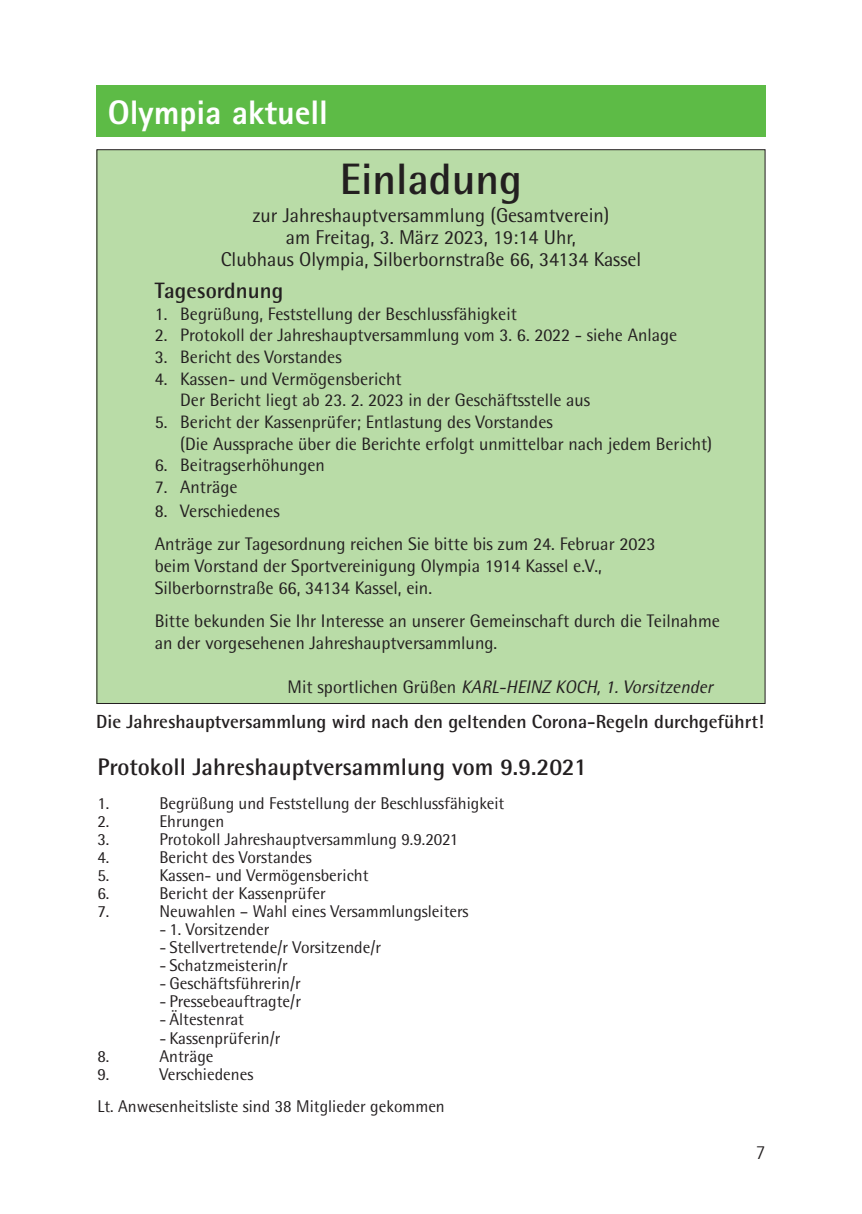
<style>
.page{position:relative;width:862px;height:1214px;background:#fff}
.page>*{position:absolute;margin:0;border:0;box-sizing:border-box;transform-origin:0 0}
.t1{font:700 44px "Rotis Semi Sans";color:#231f20}
.t2{font:800 34px "AT Rotis Sans Serif";color:#fff}
.t3{font:700 24px "Rotis Semi Sans";color:#231f20}
.t4{font:700 22.2px "Rotis Semi Sans";color:#231f20}
.t5{font:20px/22px "Rotis Semi Sans";color:#231f20;text-align:center}
.t6{font:300 20px "Rotis Semi Sans";color:#231f20}
.t7{font:700 19px "Rotis Semi Sans";color:#231f20}
.t8{font:18.2px/21.8px "Rotis Semi Sans";color:#231f20}
.t9{font:italic 18.2px "Rotis Semi Sans";color:#231f20}
.t10{font:18px/21.6px "Rotis Semi Sans";color:#231f20}
.t11{font:17px/32px "Rotis Semi Sans";color:#231f20}
.s1{font-style:normal}
</style>
<div class="page">
<div style="left:96px;top:85px;width:669px;height:51px;background:#5dbb46"></div>
<div style="left:97px;top:150px;width:668px;height:553px;background:#b9dca7"></div>
<h2 class="t2" style="left:108px;top:91px;width:222px">Olympia aktuell</h2>
<h1 class="t1" style="left:340px;top:152px;width:183px">Einladung</h1>
<p class="t5" style="left:221px;top:204px;width:422px">zur Jahreshauptversammlung (Gesamtverein)<br>am Freitag, 3. März 2023, 19:14 Uhr,<br>Clubhaus Olympia, Silberbornstraße 66, 34134 Kassel</p>
<h3 class="t4" style="left:155px;top:277px;width:130px">Tagesordnung</h3>
<p class="t10" style="left:155px;top:302px;width:364px">1. Begrüßung, Feststellung der Beschlussfähigkeit</p>
<p class="t10" style="left:155px;top:324px;width:524px">2. Protokoll der Jahreshauptversammlung vom 3. 6. 2022 - siehe Anlage</p>
<p class="t10" style="left:155px;top:346px;width:188px">3. Bericht des Vorstandes</p>
<p class="t10" style="left:180px;top:367px;width:411px;text-indent:-26px">4. Kassen- und Vermögensbericht<br>Der Bericht liegt ab 23. 2. 2023 in der Geschäftsstelle aus</p>
<p class="t10" style="left:180px;top:411px;width:533px;text-indent:-26px">5. Bericht der Kassenprüfer; Entlastung des Vorstandes<br>(Die Aussprache über die Berichte erfolgt unmittelbar nach jedem Bericht)</p>
<p class="t10" style="left:155px;top:454px;width:172px">6. Beitragserhöhungen</p>
<p class="t10" style="left:155px;top:476px;width:84px">7. Anträge</p>
<p class="t10" style="left:155px;top:500px;width:126px">8. Verschiedenes</p>
<p class="t8" style="left:155px;top:533px;width:502px">Anträge zur Tagesordnung reichen Sie bitte bis zum 24. Februar 2023 beim Vorstand der Sportvereinigung Olympia 1914 Kassel e.V.,<br>Silberbornstraße 66, 34134 Kassel, ein.</p>
<p class="t8" style="left:155px;top:609px;width:567px">Bitte bekunden Sie Ihr Interesse an unserer Gemeinschaft durch die Teilnahme an der vorgesehenen Jahreshauptversammlung.</p>
<p class="t9" style="left:288px;top:675px;width:427px"><span class="s1">Mit sportlichen Grüßen</span> KARL-HEINZ KOCH, 1. Vorsitzender</p>
<p class="t7" style="left:96px;top:709px;width:669px">Die Jahreshauptversammlung wird nach den geltenden Corona-Regeln durchgeführt!</p>
<h3 class="t3" style="left:97px;top:752px;width:491px">Protokoll Jahreshauptversammlung vom 9.9.2021</h3>
<p class="t11" style="left:97px;top:787px;width:13px">1.</p>
<p class="t11" style="left:159px;top:787px;width:346px">Begrüßung und Feststellung der Beschlussfähigkeit</p>
<p class="t11" style="left:97px;top:805px;width:13px">2.</p>
<p class="t11" style="left:159px;top:805px;width:66px">Ehrungen</p>
<p class="t11" style="left:97px;top:823px;width:13px">3.</p>
<p class="t11" style="left:159px;top:823px;width:300px">Protokoll Jahreshauptversammlung 9.9.2021</p>
<p class="t11" style="left:97px;top:841px;width:13px">4.</p>
<p class="t11" style="left:159px;top:841px;width:154px">Bericht des Vorstandes</p>
<p class="t11" style="left:97px;top:859px;width:13px">5.</p>
<p class="t11" style="left:159px;top:859px;width:211px">Kassen- und Vermögensbericht</p>
<p class="t11" style="left:97px;top:877px;width:13px">6.</p>
<p class="t11" style="left:159px;top:877px;width:168px">Bericht der Kassenprüfer</p>
<p class="t11" style="left:97px;top:895px;width:13px">7.</p>
<p class="t11" style="left:159px;top:895px;width:310px">Neuwahlen – Wahl eines Versammlungsleiters</p>
<p class="t11" style="left:159px;top:913px;width:111px">- 1. Vorsitzender</p>
<p class="t11" style="left:159px;top:931px;width:223px">- Stellvertretende/r Vorsitzende/r</p>
<p class="t11" style="left:159px;top:949px;width:130px">- Schatzmeisterin/r</p>
<p class="t11" style="left:159px;top:967px;width:143px">- Geschäftsführerin/r</p>
<p class="t11" style="left:159px;top:985px;width:143px">- Pressebeauftragte/r</p>
<p class="t11" style="left:159px;top:1003px;width:86px">- Ältestenrat</p>
<p class="t11" style="left:159px;top:1021px;width:122px">- Kassenprüferin/r</p>
<p class="t11" style="left:97px;top:1039px;width:13px">8.</p>
<p class="t11" style="left:159px;top:1039px;width:56px">Anträge</p>
<p class="t11" style="left:97px;top:1057px;width:13px">9.</p>
<p class="t11" style="left:97px;top:1057px;width:349px;text-indent:62px">Verschiedenes<br>Lt. Anwesenheitsliste sind 38 Mitglieder gekommen</p>
<p class="t6" style="left:756px;top:1140px;width:11px">7</p>
</div>
